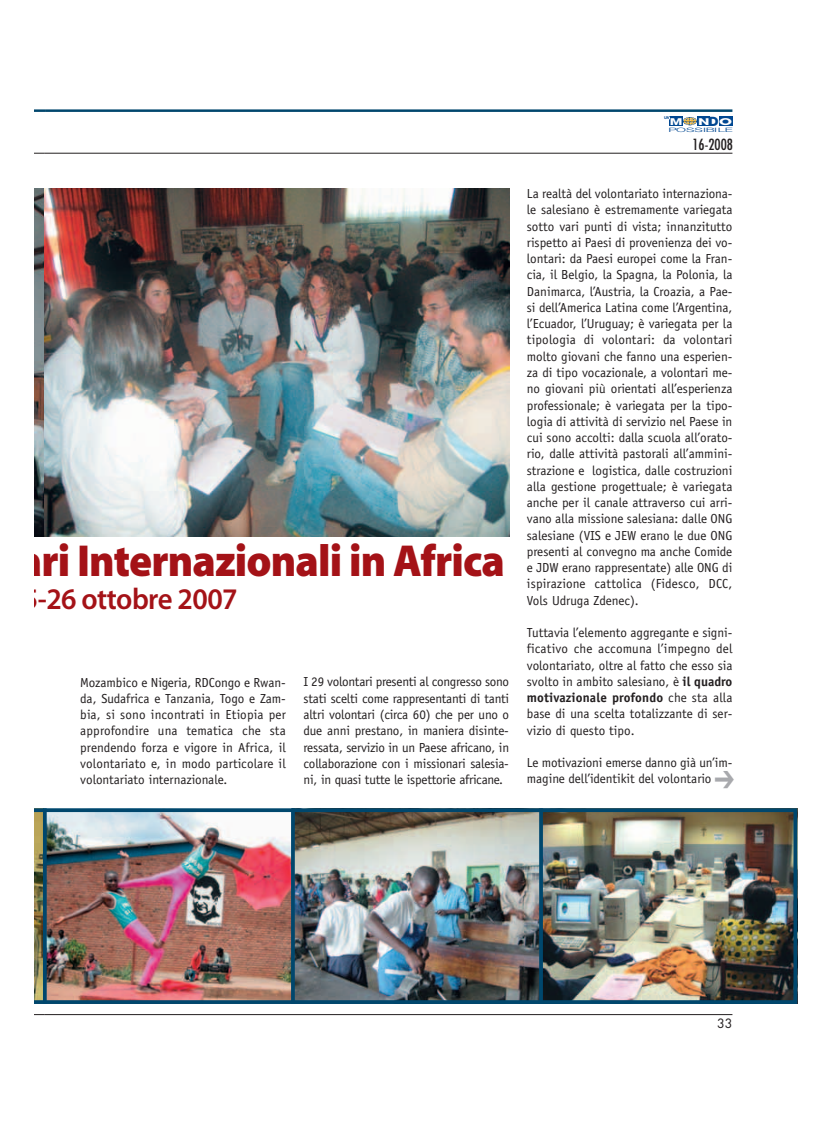
<style>
.page{position:relative;width:834px;height:1143px;background:#fff}
.page>*{position:absolute;margin:0;border:0;box-sizing:border-box;transform-origin:0 0}
.t1{font:45px "Myriad MM 830 600";letter-spacing:-.02em;color:#a41217;scale:.95 1}
.t2{font:30px "Myriad MM 565 600";letter-spacing:-.02em;color:#a41217;scale:.96 1}
.t3{font:condensed 15px "Futura";color:#231f20}
.t4{font:13.12px/16.2px "Officina Sans";color:#231f20;text-align:justify}
.t5{font:12.5px "Futura";color:#231f20}
.t6{font:700 9.12px "Avant Garde";color:#fff;scale:1.66 1}
.t7{font:700 9.12px "Avant Garde";color:#fff;scale:1.52 1}
.t8{font:300 6px "Helvetica Neue";color:#014892;scale:2.23 1}
.t9{font:700 3.88px "Helvetica Neue";color:#014892}
.s1{font-size:12.5px;color:#014892}
.s2{font-weight:700}
</style>
<div class="page">
<hr style="left:45px;top:109px;width:687px;height:3px;background:#00476d">
<hr style="left:45px;top:153px;width:687px;height:1px;background:#231f20">
<div style="left:718px;top:117px;width:14px;height:9px;background:#014892"></div>
<div style="left:697px;top:117px;width:12px;height:9px;background:#014892"></div>
<div style="left:669px;top:117px;width:14px;height:9px;background:#014892"></div>
<svg style="left:683px;top:117px;width:14px;height:8px"></svg>
<hr style="left:45px;top:1014px;width:687px;height:1px;background:#231f20">
<svg style="left:34px;top:109px;width:11px;height:3px"></svg>
<img style="left:34px;top:189px;width:11px;height:347px">
<img style="left:45px;top:189px;width:464px;height:347px">
<img style="left:34px;top:808px;width:763px;height:196px">
<svg style="left:43px;top:808px;width:4px;height:196px"></svg>
<svg style="left:291px;top:808px;width:4px;height:196px"></svg>
<svg style="left:539px;top:808px;width:4px;height:196px"></svg>
<h1 class="t1" style="left:19px;top:544px;width:513px">ari Internazionali in Africa</h1>
<h2 class="t2" style="left:23px;top:588px;width:225px">5-26 ottobre 2007</h2>
<p class="t4" style="left:80px;top:675px;width:207px">Mozambico e Nigeria, RDCongo e Rwan&shy;da, Sudafrica e Tanzania, Togo e Zam&shy;bia, si sono incontrati in Etiopia per approfondire una tematica che sta prendendo forza e vigore in Africa, il volontariato e, in modo particolare il volontariato internazionale.</p>
<p class="t4" style="left:303px;top:675px;width:207px">I 29 volontari presenti al congresso sono stati scelti come rappresentanti di tanti altri volontari (circa 60) che per uno o due anni prestano, in maniera disinte&shy;ressata, servizio in un Paese africano, in collaborazione con i missionari salesia&shy;ni, in quasi tutte le ispettorie africane.</p>
<p class="t9" style="left:664px;top:117px;width:7px">UN</p>
<p class="t7" style="left:670px;top:118px;width:10px">M</p>
<p class="t6" style="left:698px;top:118px;width:22px">N<span class="s1">D</span>O</p>
<p class="t8" style="left:668px;top:127px;width:30px">P OSSIB ILE</p>
<p class="t3" style="left:692px;top:137px;width:42px">16-2008</p>
<p class="t4" style="left:527px;top:187px;width:207px">La realtà del volontariato internaziona&shy;le salesiano è estremamente variegata sotto vari punti di vista; innanzitutto rispetto ai Paesi di provenienza dei vo&shy;lontari: da Paesi europei come la Fran&shy;cia, il Belgio, la Spagna, la Polonia, la Danimarca, l’Austria, la Croazia, a Pae&shy;si dell’America Latina come l’Argentina, l’Ecuador, l’Uruguay; è variegata per la tipologia di volontari: da volontari molto giovani che fanno una esperien&shy;za di tipo vocazionale, a volontari me&shy;no giovani più orientati all’esperienza professionale; è variegata per la tipo&shy;logia di attività di servizio nel Paese in cui sono accolti: dalla scuola all’orato&shy;rio, dalle attività pastorali all’ammini&shy;strazione e logistica, dalle costruzioni alla gestione progettuale; è variegata anche per il canale attraverso cui arri&shy;vano alla missione salesiana: dalle ONG salesiane (VIS e JEW erano le due ONG presenti al convegno ma anche Comide e JDW erano rappresentate) alle ONG di ispirazione cattolica (Fidesco, DCC, Vols Udruga Zdenec).</p>
<p class="t4" style="left:527px;top:625px;width:207px">Tuttavia l’elemento aggregante e signi&shy;ficativo che accomuna l’impegno del volontariato, oltre al fatto che esso sia svolto in ambito salesiano, è <span class="s2">il quadro motivazionale profondo</span> che sta alla base di una scelta totalizzante di ser&shy;vizio di questo tipo.</p>
<p class="t4" style="left:527px;top:755px;width:207px">Le motivazioni emerse danno già un’im&shy;magine dell’identikit del volontario</p>
<p class="t5" style="left:717px;top:1017px;width:17px">33</p>
</div>
